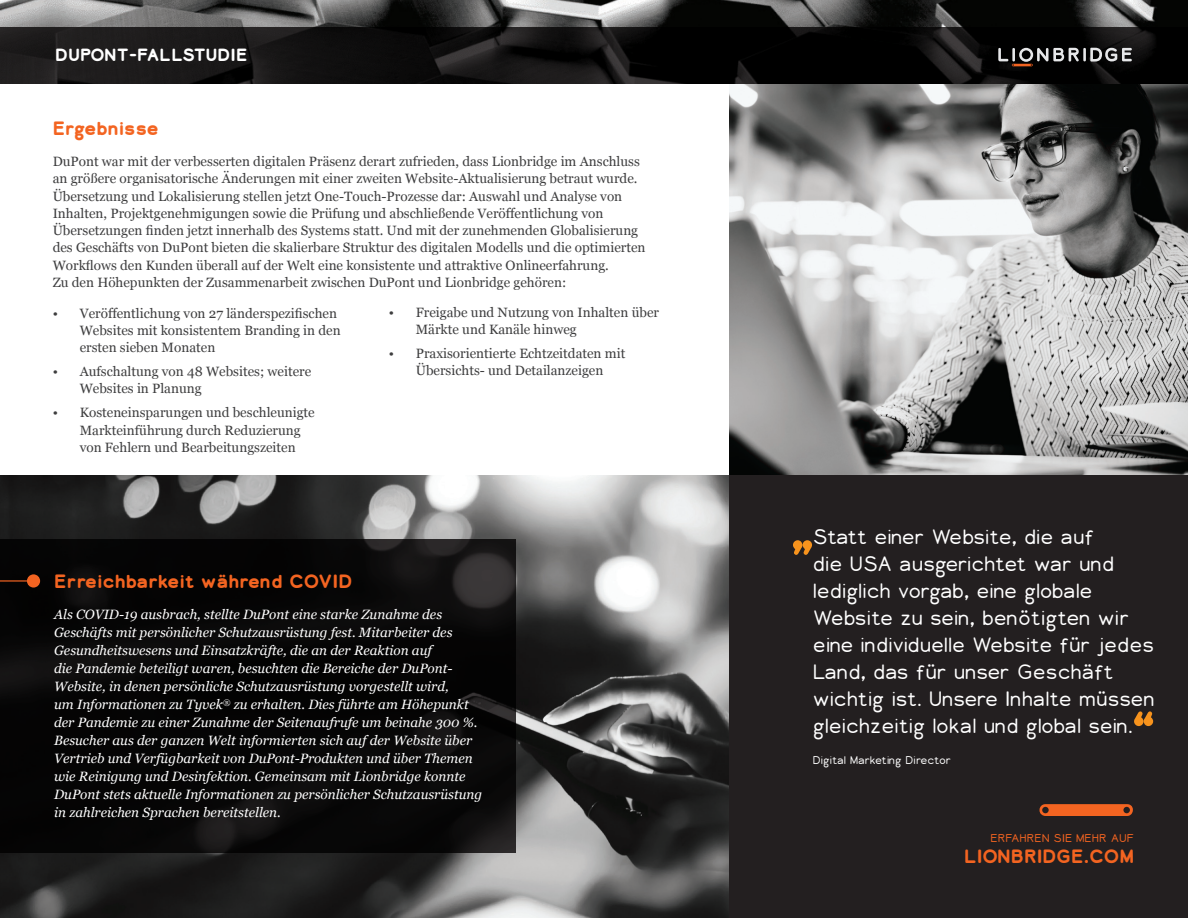
<style>
.page{position:relative;width:1188px;height:918px;background:#fff}
.page>*{position:absolute;margin:0;border:0;box-sizing:border-box;transform-origin:0 0}
.t1{font:700 52.5px "Lionbridge Sans";color:#f7931d}
.t2{font:300 19.5px/27px "Lionbridge Sans";color:#fff}
.t3{font:700 18px "Lionbridge Sans";color:#f36421}
.t4{font:700 16.5px "Lionbridge Sans";letter-spacing:-.01em;color:#fff}
.t5{font:13.5px/17.2px "Georgia";color:#3e3e3f}
.t6{font:italic 13.5px/18px "Georgia";color:#fff}
.t7{font:300 10.5px "Lionbridge Sans";color:#fff}
.t8{font:300 10.5px "Lionbridge Sans";color:#f36421;scale:1.04 1}
</style>
<div class="page">
<img style="left:729px;top:83px;width:459px;height:393px">
<div style="left:729px;top:476px;width:459px;height:442px;background:#231f20"></div>
<img style="left:0;top:0;width:1188px;height:27px">
<svg style="left:0;top:27px;width:1188px;height:56px"></svg>
<svg style="left:998px;top:48px;width:134px;height:18px"></svg>
<svg style="left:1040px;top:804px;width:93px;height:12px"></svg>
<img style="left:0;top:476px;width:729px;height:442px">
<svg style="left:0;top:540px;width:516px;height:313px;fill:#050505"></svg>
<div style="left:27px;top:574px;width:13px;height:14px;background:#f36421;border-radius:50%"></div>
<hr style="left:0;top:580px;width:27px;height:2px;background:#f36421">
<p class="t4" style="left:55px;top:44px;width:194px">DUPONT-FALLSTUDIE</p>
<p class="t3" style="left:53px;top:116px;width:108px">Ergebnisse</p>
<p class="t5" style="left:53px;top:152px;width:594px">DuPont war mit der verbesserten digitalen Präsenz derart zufrieden, dass Lionbridge im Anschluss an größere organisatorische Änderungen mit einer zweiten Website-Aktualisierung betraut wurde.<br>Übersetzung und Lokalisierung stellen jetzt One-Touch-Prozesse dar: Auswahl und Analyse von Inhalten, Projektgenehmigungen sowie die Prüfung und abschließende Veröffentlichung von Übersetzungen finden jetzt innerhalb des Systems statt. Und mit der zunehmenden Globalisierung des Geschäfts von DuPont bieten die skalierbare Struktur des digitalen Modells und die optimierten Workflows den Kunden überall auf der Welt eine konsistente und attraktive Onlineerfahrung.<br>Zu den Höhepunkten der Zusammenarbeit zwischen DuPont und Lionbridge gehören:</p>
<p class="t5" style="left:80px;top:304px;width:263px;text-indent:-27px">• Veröffentlichung von 27 länderspezifischen<br>Websites mit konsistentem Branding in den ersten sieben Monaten</p>
<p class="t5" style="left:80px;top:362px;width:233px;text-indent:-27px">• Aufschaltung von 48 Websites; weitere<br>Websites in Planung</p>
<p class="t5" style="left:80px;top:404px;width:237px;text-indent:-27px">• Kosteneinsparungen und beschleunigte<br>Markteinführung durch Reduzierung von Fehlern und Bearbeitungszeiten</p>
<p class="t5" style="left:416px;top:303px;width:245px;text-indent:-27px">• Freigabe und Nutzung von Inhalten über<br>Märkte und Kanäle hinweg</p>
<p class="t5" style="left:389px;top:344px;width:238px;text-align:center">• Praxisorientierte Echtzeitdaten mit<br>Übersichts- und Detailanzeigen</p>
<p class="t3" style="left:54px;top:568px;width:300px">Erreichbarkeit während COVID</p>
<p class="t6" style="left:54px;top:605px;width:430px">Als COVID-19 ausbrach, stellte DuPont eine starke Zunahme des Geschäfts mit persönlicher Schutzausrüstung fest. Mitarbeiter des Gesundheitswesens und Einsatzkräfte, die an der Reaktion auf<br>die Pandemie beteiligt waren, besuchten die Bereiche der DuPont-Website, in denen persönliche Schutzausrüstung vorgestellt wird,<br>um Informationen zu Tyvek<sup>®</sup> zu erhalten. Dies führte am Höhepunkt der Pandemie zu einer Zunahme der Seitenaufrufe um beinahe 300 %.<br>Besucher aus der ganzen Welt informierten sich auf der Website über Vertrieb und Verfügbarkeit von DuPont-Produkten und über Themen wie Reinigung und Desinfektion. Gemeinsam mit Lionbridge konnte DuPont stets aktuelle Informationen zu persönlicher Schutzausrüstung in zahlreichen Sprachen bereitstellen.</p>
<p class="t2" style="left:813px;top:523px;width:344px">Statt einer Website, die auf<br>die USA ausgerichtet war und lediglich vorgab, eine globale<br>Website zu sein, benötigten wir eine individuelle Website für jedes<br>Land, das für unser Geschäft wichtig ist. Unsere Inhalte müssen gleichzeitig lokal und global sein.</p>
<p class="t7" style="left:813px;top:753px;width:140px">Digital Marketing Director</p>
<p class="t1" style="left:791px;top:524px;width:25px">”</p>
<p class="t1" style="left:1132px;top:695px;width:25px">“</p>
<p class="t8" style="left:991px;top:830px;width:139px">ERFAHREN SIE MEHR AUF</p>
<p class="t3" style="left:964px;top:844px;width:171px">LIONBRIDGE.COM</p>
</div>
